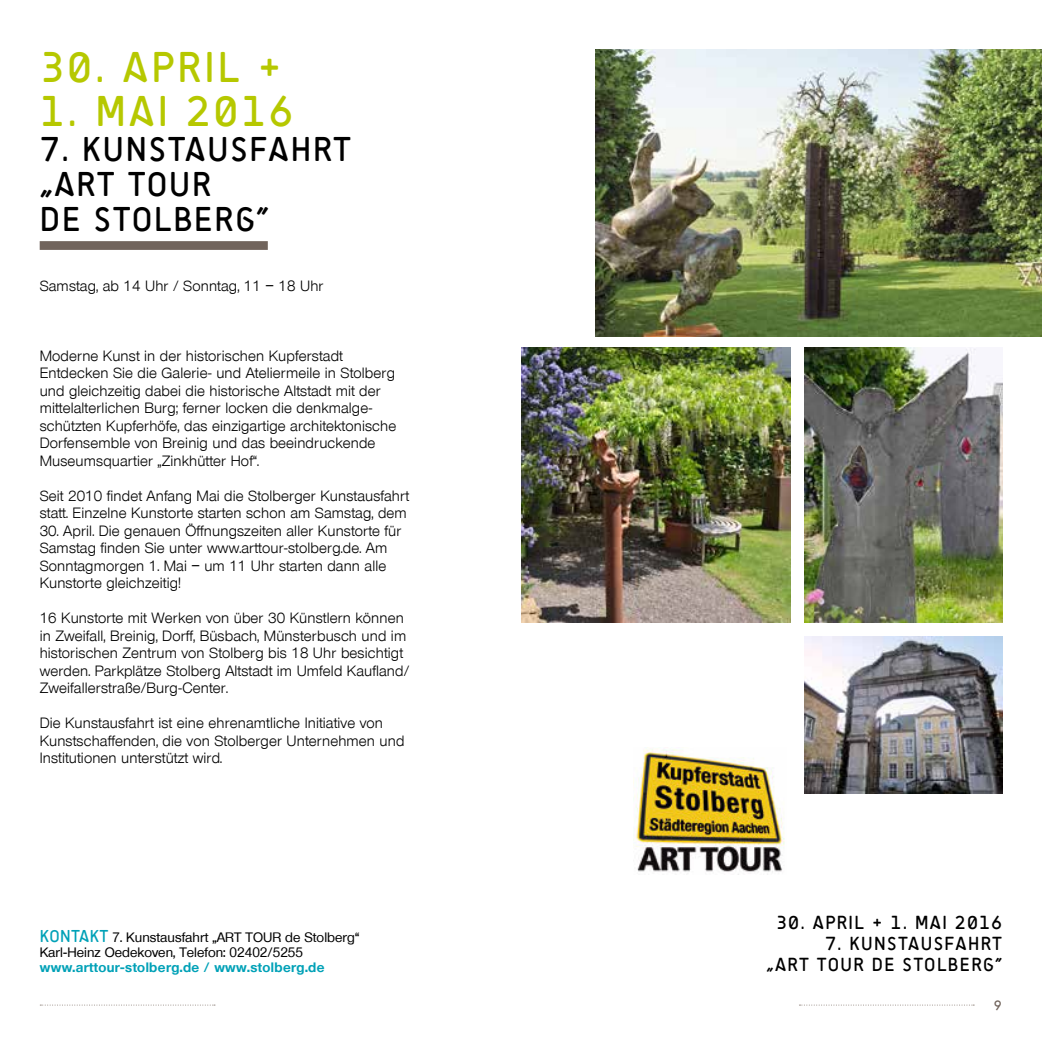
<style>
.page{position:relative;width:1042px;height:1042px;background:#fff}
.page>*{position:absolute;margin:0;border:0;box-sizing:border-box;transform-origin:0 0}
.t1{font:43.75px "Sci Fly Sans";letter-spacing:.075em;color:#b6c800}
.t2{font:35px/35px "Sci Fly Sans";letter-spacing:.055em;color:#000}
.t3{font:19.25px/21px "Sci Fly Sans";letter-spacing:.075em;color:#000;text-align:right}
.t4{font:14.53px/17.5px "Olnova";letter-spacing:.01em;color:#000}
.t5{font:14px "Sci Fly Sans";color:#71645c}
.t6{font:500 13.3px/14.9px "Olnova";letter-spacing:.005em;color:#000}
.t7{font:700 13.3px "Olnova";letter-spacing:.03em;color:#00a1b7}
.s1{font-family:"Sci Fly Sans";font-weight:400;font-size:17.5px;color:#00a1b7}
</style>
<div class="page">
<svg style="left:799px;top:1004px;width:175px;height:1px"></svg>
<svg style="left:40px;top:1004px;width:175px;height:1px"></svg>
<div style="left:40px;top:241px;width:228px;height:9px;background:#71645c"></div>
<img style="left:595px;top:50px;width:447px;height:286px">
<img style="left:805px;top:347px;width:197px;height:276px">
<img style="left:521px;top:347px;width:270px;height:275px">
<img style="left:805px;top:636px;width:197px;height:158px">
<img style="left:633px;top:747px;width:152px;height:126px">
<h1 class="t1" style="left:40px;top:50px;width:244px">30. APRIL +</h1>
<h1 class="t1" style="left:40px;top:93px;width:255px">1. MAI 2016</h1>
<h2 class="t2" style="left:40px;top:134px;width:313px">7. KUNSTAUSFAHRT „ART TOUR<br>DE STOLBERG”</h2>
<p class="t4" style="left:40px;top:277px;width:285px">Samstag, ab 14 Uhr / Sonntag, 11 – 18 Uhr</p>
<p class="t4" style="left:40px;top:347px;width:358px">Moderne Kunst in der historischen Kupferstadt Entdecken Sie die Galerie- und Ateliermeile in Stolberg und gleichzeitig dabei die historische Altstadt mit der mittelalterlichen Burg; ferner locken die denkmalge&shy;schützten Kupferhöfe, das einzigartige architektonische Dorfensemble von Breinig und das beeindruckende Museumsquartier „Zinkhütter Hof“.</p>
<p class="t4" style="left:40px;top:487px;width:371px">Seit 2010 findet Anfang Mai die Stolberger Kunstausfahrt statt. Einzelne Kunstorte starten schon am Samstag, dem</p>
<p class="t4" style="left:40px;top:522px;width:363px">30. April. Die genauen Öffnungszeiten aller Kunstorte für Samstag finden Sie unter www.arttour-stolberg.de. Am Sonntagmorgen 1. Mai – um 11 Uhr starten dann alle Kunstorte gleichzeitig!</p>
<p class="t4" style="left:40px;top:609px;width:371px">16 Kunstorte mit Werken von über 30 Künstlern können in Zweifall, Breinig, Dorff, Büsbach, Münsterbusch und im historischen Zentrum von Stolberg bis 18 Uhr besichtigt werden. Parkplätze Stolberg Altstadt im Umfeld Kaufland/ Zweifallerstraße/Burg-Center.</p>
<p class="t4" style="left:40px;top:714px;width:366px">Die Kunstausfahrt ist eine ehrenamtliche Initiative von<br>Kunstschaffenden, die von Stolberger Unternehmen und<br>Institutionen unterstützt wird.</p>
<p class="t6" style="left:40px;top:930px;width:321px"><span class="s1">KONTAKT</span> 7. Kunstausfahrt „ART TOUR de Stolberg“<br>Karl-Heinz Oedekoven, Telefon: 02402/5255</p>
<p class="t7" style="left:40px;top:961px;width:286px">www.arttour-stolberg.de / www.stolberg.de</p>
<h3 class="t3" style="left:776px;top:913px;width:228px">30. APRIL + 1. MAI 2016</h3>
<h3 class="t3" style="left:766px;top:934px;width:237px">7. KUNSTAUSFAHRT<br>„ART TOUR DE STOLBERG”</h3>
<p class="t5" style="left:994px;top:999px;width:9px">9</p>
</div>
